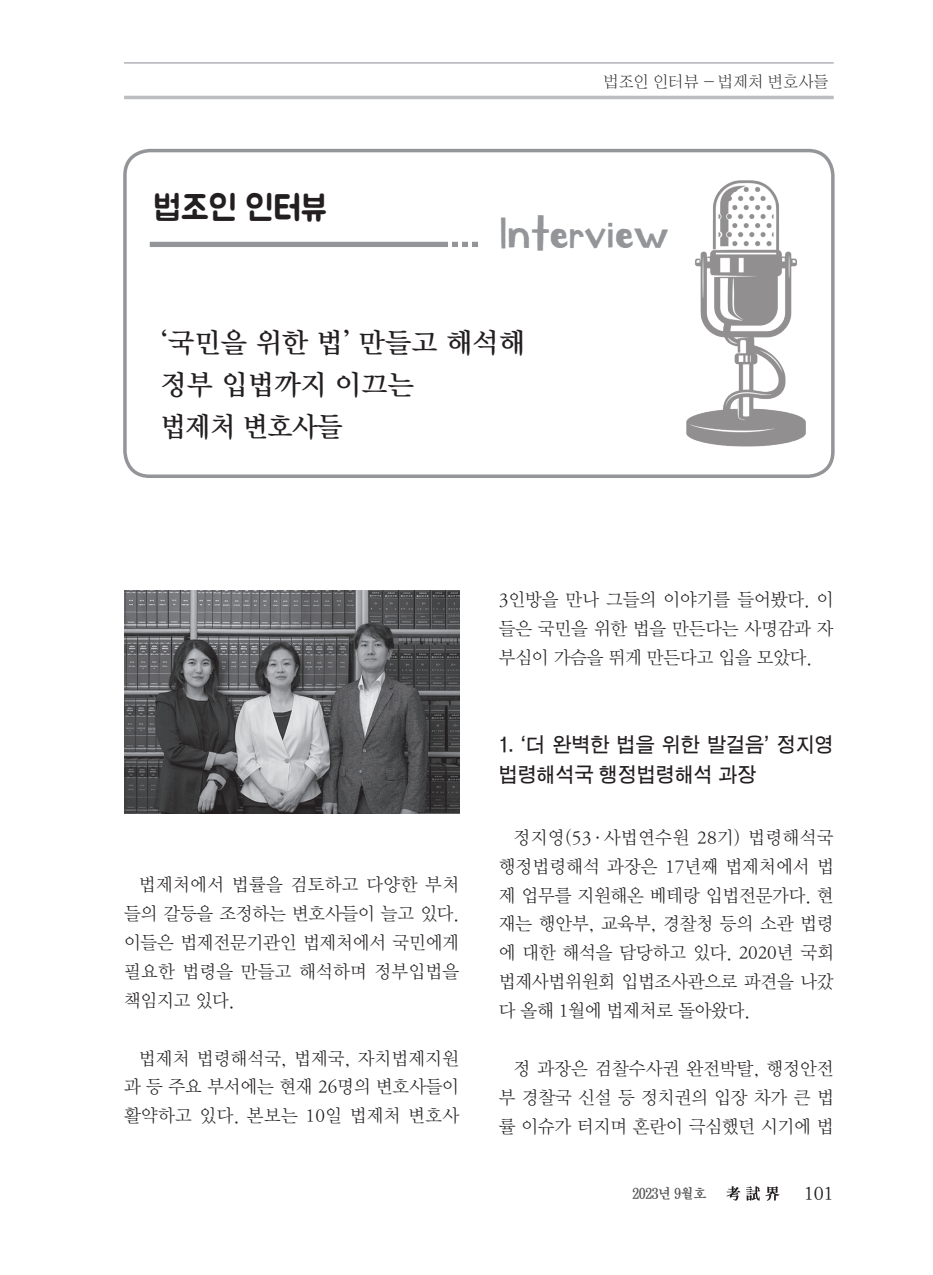
<style>
.page{position:relative;width:933px;height:1275px;background:#fff}
.page>*{position:absolute;margin:0;border:0;box-sizing:border-box;transform-origin:0 0}
.t1{font:52.5px "BMKIRANGHAERANG";letter-spacing:-.01em;color:#939598;scale:.95 1}
.t2{font:35px "BMJUA";color:#231f20}
.t3{font:28px/42px "DX Nmu Std 40";color:#231f20}
.t4{font:20.12px/29.8px "D Xgo Std 40";letter-spacing:-.01em;color:#231f20;scale:.95 1}
.t5{font:19.25px "DX Nmu Std 30";color:#231f20}
.t6{font:18.38px/28.9px "DX Nmu Std 20";letter-spacing:-.01em;color:#231f20;text-align:justify}
.t7{font:15.75px "DX Shnm Std";letter-spacing:-.01em;color:#231f20}
.t8{font:14px "D Xmu Std 40";letter-spacing:-.05em;color:#231f20;scale:.95 1}
</style>
<div class="page">
<hr style="left:124px;top:96px;width:709px;height:3px;background:#bcbdc0">
<hr style="left:124px;top:62px;width:709px;height:2px;background:#bcbdc0">
<svg style="left:726px;top:1186px;width:14px;height:15px"></svg>
<svg style="left:746px;top:1186px;width:33px;height:15px"></svg>
<img style="left:124px;top:590px;width:335px;height:224px">
<div style="left:123px;top:149px;width:711px;height:329px;border:4px solid #939598;border-radius:25px"></div>
<img style="left:686px;top:173px;width:147px;height:289px">
<div style="left:150px;top:242px;width:328px;height:5px;background:#939598"></div>
<hr style="left:448px;top:234px;width:4px;height:22px;background:#fff">
<hr style="left:458px;top:234px;width:4px;height:22px;background:#fff">
<hr style="left:468px;top:234px;width:4px;height:22px;background:#fff">
<h2 class="t2" style="left:153px;top:190px;width:175px">법조인 인터뷰</h2>
<p class="t7" style="left:603px;top:74px;width:227px">법조인 인터뷰 - 법제처 변호사들</p>
<h1 class="t1" style="left:498px;top:200px;width:181px">Interview</h1>
<h3 class="t3" style="left:160px;top:323px;width:366px">‘국민을 위한 법’ 만들고 해석해 정부 입법까지 이끄는<br>법제처 변호사들</h3>
<p class="t6" style="left:499px;top:586px;width:336px">3인방을 만나 그들의 이야기를 들어봤다. 이 들은 국민을 위한 법을 만든다는 사명감과 자 부심이 가슴을 뛰게 만든다고 입을 모았다.</p>
<p class="t6" style="left:124px;top:871px;width:336px;text-indent:15px">법제처에서 법률을 검토하고 다양한 부처 들의 갈등을 조정하는 변호사들이 늘고 있다. 이들은 법제전문기관인 법제처에서 국민에게 필요한 법령을 만들고 해석하며 정부입법을 책임지고 있다.</p>
<p class="t6" style="left:124px;top:1044px;width:336px;text-indent:15px">법제처 법령해석국, 법제국, 자치법제지원 과 등 주요 부서에는 현재 26명의 변호사들이 활약하고 있다. 본보는 10일 법제처 변호사</p>
<p class="t4" style="left:499px;top:731px;width:354px">1. ‘더 완벽한 법을 위한 발걸음’ 정지영 법령해석국 행정법령해석 과장</p>
<p class="t6" style="left:499px;top:823px;width:336px;text-indent:15px">정지영(53·사법연수원 28기) 법령해석국 행정법령해석 과장은 17년째 법제처에서 법 제 업무를 지원해온 베테랑 입법전문가다. 현 재는 행안부, 교육부, 경찰청 등의 소관 법령 에 대한 해석을 담당하고 있다. 2020년 국회 법제사법위원회 입법조사관으로 파견을 나갔 다 올해 1월에 법제처로 돌아왔다.</p>
<p class="t6" style="left:499px;top:1054px;width:336px;text-indent:15px">정 과장은 검찰수사권 완전박탈, 행정안전 부 경찰국 신설 등 정치권의 입장 차가 큰 법 률 이슈가 터지며 혼란이 극심했던 시기에 법</p>
<p class="t8" style="left:632px;top:1186px;width:80px">2023년 9월호</p>
<p class="t5" style="left:804px;top:1183px;width:31px">101</p>
</div>
